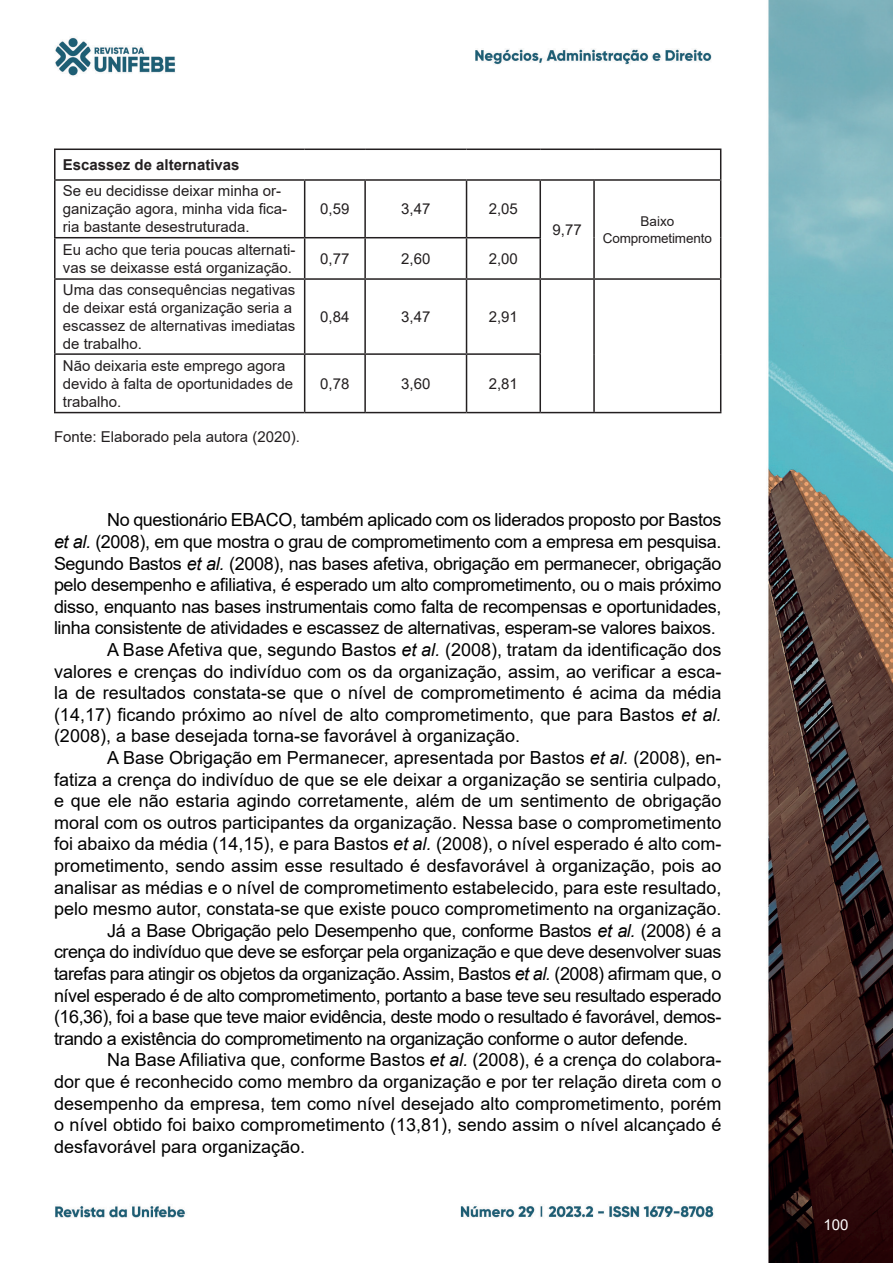
<style>
.page{position:relative;width:893px;height:1263px;background:#fff}
.page>*{position:absolute;margin:0;border:0;box-sizing:border-box;transform-origin:0 0}
.CORRETO{font:18px/21.6px "Arial";color:#000;text-align:justify}
.t1{font:15px/18px "Arial";color:#231f20}
.t2{font:700 15px "Arial";color:#231f20}
.t3{font:15px "Arial";color:#fff}
.t4{font:13.5px "Arial";letter-spacing:-.01em;color:#231f20}
.s1{font-style:italic}
</style>
<div class="page">
<img style="left:54px;top:0;width:839px;height:1263px">
<hr style="left:54px;top:149px;width:251px;height:1px;background:#231f20">
<hr style="left:305px;top:149px;width:60px;height:1px;background:#231f20">
<hr style="left:365px;top:149px;width:101px;height:1px;background:#231f20">
<hr style="left:466px;top:149px;width:74px;height:1px;background:#231f20">
<hr style="left:540px;top:149px;width:54px;height:1px;background:#231f20">
<hr style="left:594px;top:149px;width:127px;height:1px;background:#231f20">
<hr style="left:54px;top:179px;width:251px;height:2px;background:#231f20">
<hr style="left:305px;top:179px;width:60px;height:2px;background:#231f20">
<hr style="left:365px;top:179px;width:101px;height:2px;background:#231f20">
<hr style="left:466px;top:179px;width:74px;height:2px;background:#231f20">
<hr style="left:540px;top:179px;width:54px;height:2px;background:#231f20">
<hr style="left:594px;top:179px;width:127px;height:2px;background:#231f20">
<hr style="left:54px;top:237px;width:251px;height:1px;background:#231f20">
<hr style="left:305px;top:237px;width:60px;height:1px;background:#231f20">
<hr style="left:365px;top:237px;width:101px;height:1px;background:#231f20">
<hr style="left:466px;top:237px;width:75px;height:1px;background:#231f20">
<hr style="left:54px;top:278px;width:251px;height:2px;background:#231f20">
<hr style="left:305px;top:278px;width:60px;height:2px;background:#231f20">
<hr style="left:365px;top:278px;width:101px;height:2px;background:#231f20">
<hr style="left:466px;top:278px;width:74px;height:2px;background:#231f20">
<hr style="left:540px;top:278px;width:54px;height:2px;background:#231f20">
<hr style="left:594px;top:278px;width:127px;height:2px;background:#231f20">
<hr style="left:54px;top:353px;width:251px;height:2px;background:#231f20">
<hr style="left:305px;top:353px;width:60px;height:2px;background:#231f20">
<hr style="left:365px;top:353px;width:101px;height:2px;background:#231f20">
<hr style="left:466px;top:353px;width:75px;height:2px;background:#231f20">
<hr style="left:54px;top:412px;width:251px;height:1px;background:#231f20">
<hr style="left:305px;top:412px;width:60px;height:1px;background:#231f20">
<hr style="left:365px;top:412px;width:101px;height:1px;background:#231f20">
<hr style="left:466px;top:412px;width:74px;height:1px;background:#231f20">
<hr style="left:540px;top:412px;width:54px;height:1px;background:#231f20">
<hr style="left:594px;top:412px;width:127px;height:1px;background:#231f20">
<hr style="left:54px;top:150px;width:2px;height:29px;background:#231f20">
<hr style="left:54px;top:181px;width:2px;height:56px;background:#231f20">
<hr style="left:54px;top:238px;width:2px;height:40px;background:#231f20">
<hr style="left:54px;top:280px;width:2px;height:73px;background:#231f20">
<hr style="left:54px;top:355px;width:2px;height:57px;background:#231f20">
<svg style="left:720px;top:150px;width:1px;height:29px"></svg>
<hr style="left:304px;top:181px;width:1px;height:56px;background:#231f20">
<hr style="left:364px;top:181px;width:2px;height:56px;background:#231f20">
<hr style="left:466px;top:181px;width:1px;height:56px;background:#231f20">
<hr style="left:539px;top:181px;width:2px;height:56px;background:#231f20">
<hr style="left:593px;top:181px;width:2px;height:57px;background:#231f20">
<hr style="left:720px;top:181px;width:1px;height:57px;background:#231f20">
<hr style="left:304px;top:238px;width:1px;height:40px;background:#231f20">
<hr style="left:364px;top:238px;width:2px;height:40px;background:#231f20">
<hr style="left:466px;top:238px;width:1px;height:40px;background:#231f20">
<hr style="left:539px;top:238px;width:2px;height:40px;background:#231f20">
<hr style="left:593px;top:238px;width:2px;height:40px;background:#231f20">
<hr style="left:720px;top:238px;width:1px;height:40px;background:#231f20">
<hr style="left:304px;top:280px;width:1px;height:73px;background:#231f20">
<hr style="left:364px;top:280px;width:2px;height:73px;background:#231f20">
<hr style="left:466px;top:280px;width:1px;height:73px;background:#231f20">
<hr style="left:539px;top:280px;width:2px;height:73px;background:#231f20">
<hr style="left:593px;top:280px;width:2px;height:74px;background:#231f20">
<hr style="left:720px;top:280px;width:1px;height:74px;background:#231f20">
<hr style="left:593px;top:354px;width:2px;height:58px;background:#231f20">
<hr style="left:720px;top:354px;width:1px;height:58px;background:#231f20">
<hr style="left:304px;top:355px;width:1px;height:57px;background:#231f20">
<hr style="left:364px;top:355px;width:2px;height:57px;background:#231f20">
<hr style="left:466px;top:355px;width:1px;height:57px;background:#231f20">
<hr style="left:539px;top:355px;width:2px;height:57px;background:#231f20">
<p class="t2" style="left:63px;top:154px;width:178px">Escassez de alternativas</p>
<p class="t1" style="left:63px;top:182px;width:226px">Se eu decidisse deixar minha or&shy;ganização agora, minha vida fica&shy;ria bastante desestruturada.</p>
<p class="t1" style="left:320px;top:200px;width:31px">0,59</p>
<p class="t1" style="left:401px;top:200px;width:31px">3,47</p>
<p class="t1" style="left:489px;top:200px;width:31px">2,05</p>
<p class="t1" style="left:63px;top:240px;width:234px">Eu acho que teria poucas alternati&shy;vas se deixasse está organização.</p>
<p class="t1" style="left:320px;top:249px;width:31px">0,77</p>
<p class="t1" style="left:401px;top:249px;width:31px">2,60</p>
<p class="t1" style="left:489px;top:249px;width:31px">2,00</p>
<p class="t1" style="left:63px;top:281px;width:234px">Uma das consequências negativas de deixar está organização seria a escassez de alternativas imediatas de trabalho.</p>
<p class="t1" style="left:320px;top:308px;width:31px">0,84</p>
<p class="t1" style="left:401px;top:308px;width:31px">3,47</p>
<p class="t1" style="left:489px;top:308px;width:31px">2,91</p>
<p class="t1" style="left:63px;top:356px;width:232px">Não deixaria este emprego agora devido à falta de oportunidades de trabalho.</p>
<p class="t1" style="left:54px;top:427px;width:247px">Fonte: Elaborado pela autora (2020).</p>
<p class="t1" style="left:320px;top:374px;width:31px">0,78</p>
<p class="t1" style="left:401px;top:374px;width:31px">3,60</p>
<p class="t1" style="left:489px;top:374px;width:31px">2,81</p>
<p class="t1" style="left:553px;top:221px;width:31px">9,77</p>
<p class="t4" style="left:640px;top:212px;width:35px">Baixo</p>
<p class="t4" style="left:603px;top:228px;width:111px">Comprometimento</p>
<p class="CORRETO" style="left:54px;top:509px;width:669px;text-indent:53px">No questionário EBACO, também aplicado com os liderados proposto por Bastos <span class="s1">et al.</span> (2008), em que mostra o grau de comprometimento com a empresa em pesquisa.<br>Segundo Bastos <span class="s1">et al.</span> (2008), nas bases afetiva, obrigação em permanecer, obrigação pelo desempenho e afiliativa, é esperado um alto comprometimento, ou o mais próximo disso, enquanto nas bases instrumentais como falta de recompensas e oportunidades, linha consistente de atividades e escassez de alternativas, esperam-se valores baixos.</p>
<p class="CORRETO" style="left:54px;top:639px;width:669px;text-indent:53px">A Base Afetiva que, segundo Bastos <span class="s1">et al.</span> (2008), tratam da identificação dos valores e crenças do indivíduo com os da organização, assim, ao verificar a esca&shy;la de resultados constata-se que o nível de comprometimento é acima da média (14,17) ficando próximo ao nível de alto comprometimento, que para Bastos <span class="s1">et al. </span>(2008), a base desejada torna-se favorável à organização.</p>
<p class="CORRETO" style="left:54px;top:747px;width:669px;text-indent:53px">A Base Obrigação em Permanecer, apresentada por Bastos <span class="s1">et al.</span> (2008), en&shy;fatiza a crença do indivíduo de que se ele deixar a organização se sentiria culpado, e que ele não estaria agindo corretamente, além de um sentimento de obrigação moral com os outros participantes da organização. Nessa base o comprometimento foi abaixo da média (14,15), e para Bastos <span class="s1">et al.</span> (2008), o nível esperado é alto com&shy;prometimento, sendo assim esse resultado é desfavorável à organização, pois ao analisar as médias e o nível de comprometimento estabelecido, para este resultado, pelo mesmo autor, constata-se que existe pouco comprometimento na organização.</p>
<p class="CORRETO" style="left:54px;top:919px;width:669px;text-indent:53px">Já a Base Obrigação pelo Desempenho que, conforme Bastos <span class="s1">et al.</span> (2008) é a crença do indivíduo que deve se esforçar pela organização e que deve desenvolver suas tarefas para atingir os objetos da organização. Assim, Bastos <span class="s1">et al.</span> (2008) afirmam que, o nível esperado é de alto comprometimento, portanto a base teve seu resultado esperado (16,36), foi a base que teve maior evidência, deste modo o resultado é favorável, demos&shy;trando a existência do comprometimento na organização conforme o autor defende.</p>
<p class="CORRETO" style="left:54px;top:1049px;width:669px;text-indent:53px">Na Base Afiliativa que, conforme Bastos <span class="s1">et al.</span> (2008), é a crença do colabora&shy;dor que é reconhecido como membro da organização e por ter relação direta com o desempenho da empresa, tem como nível desejado alto comprometimento, porém o nível obtido foi baixo comprometimento (13,81), sendo assim o nível alcançado é desfavorável para organização.</p>
<p class="t3" style="left:824px;top:1215px;width:27px">100</p>
</div>
